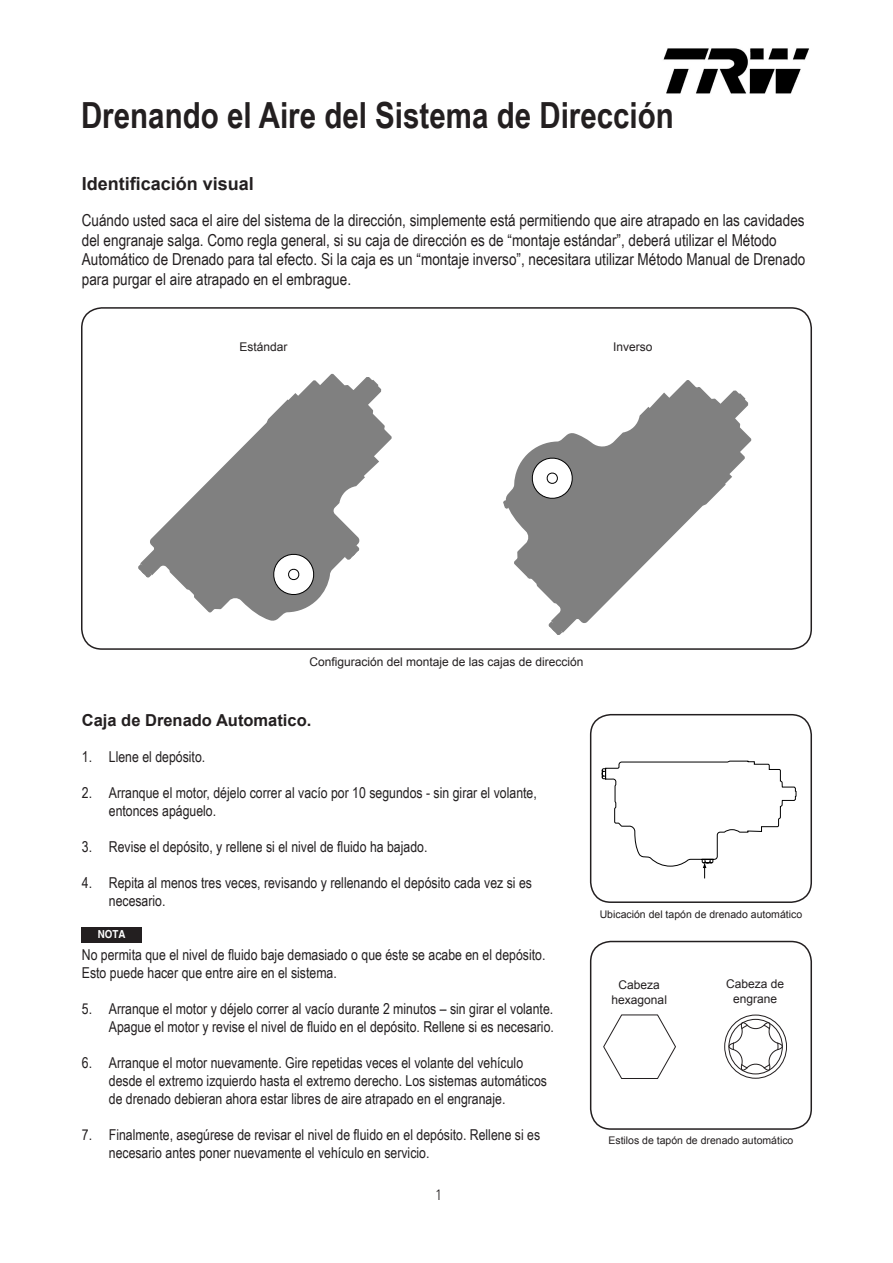
<style>
.page{position:relative;width:893px;height:1263px;background:#fff}
.page>*{position:absolute;margin:0;border:0;box-sizing:border-box;transform-origin:0 0}
.Headline{font:700 36px "Arial Narrow";color:#231f20}
.Subhead_1{font:700 18px "Arial";color:#231f20}
.Body_text{font:16.5px/19.8px "Arial Narrow";color:#231f20}
.Subhead_1-2{font:700 16.5px "Arial";color:#231f20}
.Bullet_Text{font:15px/18px "Arial Narrow";color:#231f20}
.t1{font:300 condensed 15px "Univers";color:#231f20}
.t2{font:12px "Arial";color:#231f20}
.t3{font:700 11.1px "Helvetica";color:#fff;scale:.89 1}
.t4{font:10.5px "Arial";color:#231f20}
</style>
<div class="page">
<div style="left:82px;top:927px;width:60px;height:15px;background:#231f20"></div>
<svg style="left:140px;top:374px;width:252px;height:247px;fill:#808080"></svg>
<svg style="left:271px;top:551px;width:45px;height:46px"></svg>
<svg style="left:138px;top:564px;width:14px;height:14px"></svg>
<svg style="left:345px;top:545px;width:14px;height:15px"></svg>
<svg style="left:505px;top:380px;width:246px;height:253px"></svg>
<svg style="left:529px;top:455px;width:45px;height:46px"></svg>
<svg style="left:548px;top:621px;width:14px;height:14px"></svg>
<svg style="left:503px;top:500px;width:6px;height:9px"></svg>
<div style="left:81px;top:307px;width:731px;height:343px;border:2px solid #231f20;border-radius:20px"></div>
<svg style="left:602px;top:760px;width:195px;height:119px"></svg>
<div style="left:590px;top:714px;width:222px;height:189px;border:2px solid #231f20;border-radius:20px"></div>
<svg style="left:603px;top:1014px;width:184px;height:65px"></svg>
<div style="left:590px;top:941px;width:222px;height:189px;border:2px solid #231f20;border-radius:20px"></div>
<img style="left:663px;top:48px;width:146px;height:46px">
<p class="Headline" style="left:81px;top:88px;width:594px">Drenando el Aire del Sistema de Dirección</p>
<p class="Subhead_1" style="left:82px;top:172px;width:174px">Identificación visual</p>
<p class="Body_text" style="left:82px;top:209px;width:725px">Cuándo usted saca el aire del sistema de la dirección, simplemente está permitiendo que aire atrapado en las cavidades del engranaje salga. Como regla general, si su caja de dirección es de “montaje estándar”, deberá utilizar el Método Automático de Drenado para tal efecto. Si la caja es un “montaje inverso”, necesitara utilizar Método Manual de Drenado para purgar el aire atrapado en el embrague.</p>
<p class="t2" style="left:239px;top:339px;width:50px">Estándar</p>
<p class="t2" style="left:613px;top:339px;width:41px">Inverso</p>
<p class="t2" style="left:309px;top:654px;width:276px">Configuración del montaje de las cajas de dirección</p>
<p class="Subhead_1-2" style="left:82px;top:709px;width:231px">Caja de Drenado Automatico.</p>
<p class="Bullet_Text" style="left:82px;top:747px;width:125px">1. Llene el depósito.</p>
<p class="Bullet_Text" style="left:109px;top:783px;width:430px;text-indent:-27px">2. Arranque el motor, déjelo correr al vacío por 10 segundos - sin girar el volante, entonces apáguelo.</p>
<p class="Bullet_Text" style="left:82px;top:837px;width:347px">3. Revise el depósito, y rellene si el nivel de fluido ha bajado.</p>
<p class="Bullet_Text" style="left:109px;top:873px;width:425px;text-indent:-27px">4. Repita al menos tres veces, revisando y rellenando el depósito cada vez si es necesario.</p>
<p class="t3" style="left:98px;top:928px;width:33px">NOTA</p>
<p class="Bullet_Text" style="left:82px;top:945px;width:465px">No permita que el nivel de fluido baje demasiado o que éste se acabe en el depósito.<br>Esto puede hacer que entre aire en el sistema.</p>
<p class="Bullet_Text" style="left:82px;top:999px;width:474px;text-align:right">5. Arranque el motor y déjelo correr al vacío durante 2 minutos – sin girar el volante.<br>Apague el motor y revise el nivel de fluido en el depósito. Rellene si es necesario.</p>
<p class="Bullet_Text" style="left:109px;top:1053px;width:440px;text-indent:-27px">6. Arranque el motor nuevamente. Gire repetidas veces el volante del vehículo desde el extremo izquierdo hasta el extremo derecho. Los sistemas automáticos de drenado debieran ahora estar libres de aire atrapado en el engranaje.</p>
<p class="Bullet_Text" style="left:82px;top:1125px;width:460px">7. Finalmente, asegúrese de revisar el nivel de fluido en el depósito. Rellene si es</p>
<p class="Bullet_Text" style="left:109px;top:1143px;width:322px">necesario antes poner nuevamente el vehículo en servicio.</p>
<p class="t1" style="left:435px;top:1186px;width:8px">1</p>
<p class="t4" style="left:600px;top:907px;width:204px">Ubicación del tapón de drenado automático</p>
<p class="t2" style="left:619px;top:977px;width:43px">Cabeza</p>
<p class="t2" style="left:612px;top:991px;width:57px">hexagonal</p>
<p class="t2" style="left:726px;top:976px;width:60px">Cabeza de</p>
<p class="t2" style="left:733px;top:991px;width:46px">engrane</p>
<p class="t4" style="left:608px;top:1134px;width:187px">Estilos de tapón de drenado automático</p>
</div>
